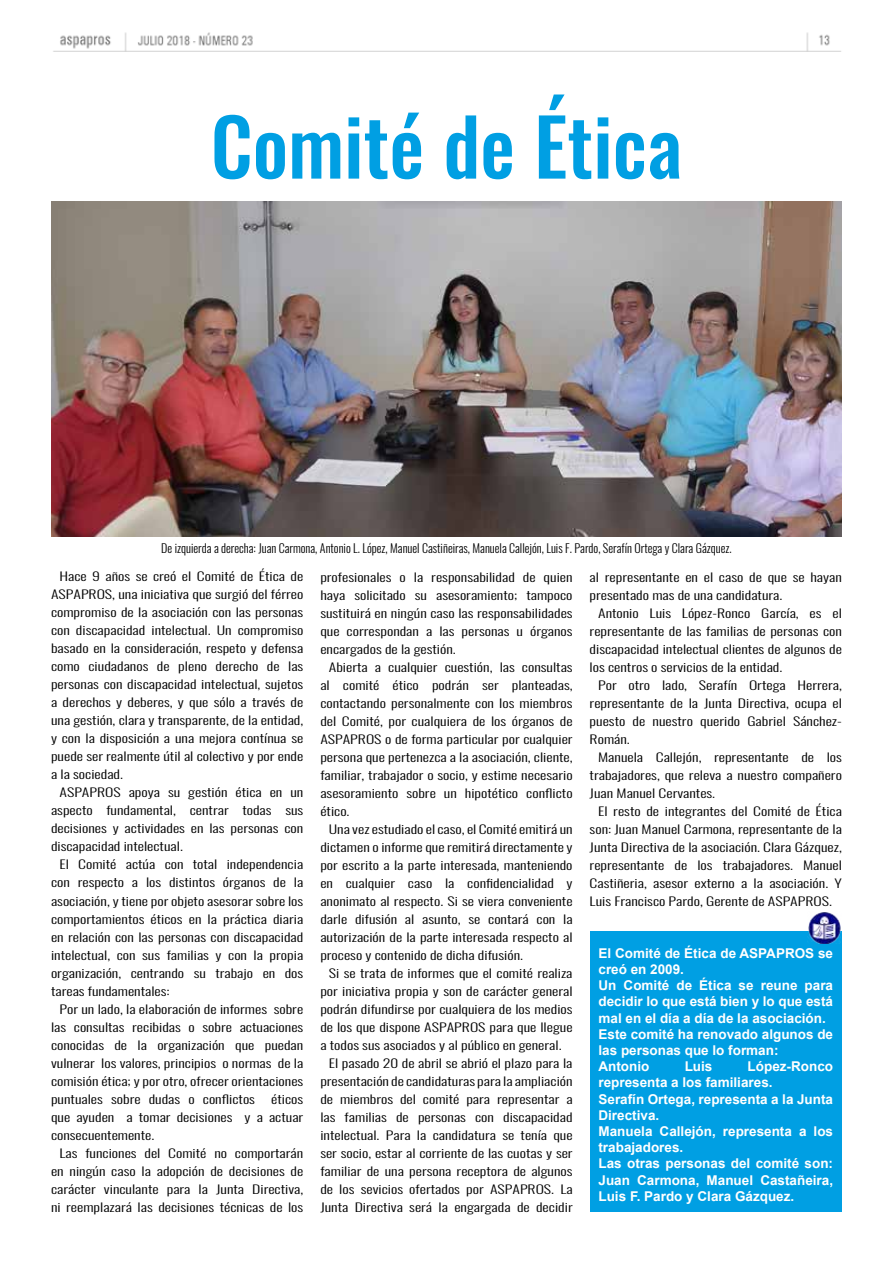
<style>
.page{position:relative;width:893px;height:1263px;background:#fff}
.page>*{position:absolute;margin:0;border:0;box-sizing:border-box;transform-origin:0 0}
.t1{font:500 78px "Oswald";color:#009fe3}
.t2{font:700 13.5px/16.2px "Arial";color:#fff}
.t3{font:300 12px "Oswald";color:#000}
.t4{font:300 11.7px/18px "Oswald";color:#000;text-align:justify;scale:1.34 1}
</style>
<div class="page">
<img style="left:51px;top:202px;width:791px;height:335px">
<div style="left:590px;top:932px;width:252px;height:280px;background:#009fe3"></div>
<img style="left:807px;top:912px;width:35px;height:31px">
<h1 class="t1" style="left:211px;top:92px;width:473px">Comité de Ética</h1>
<p class="t3" style="left:161px;top:540px;width:572px">De izquierda a derecha: Juan Carmona, Antonio L. López, Manuel Castiñeiras, Manuela Callejón, Luis F. Pardo, Serafín Ortega y Clara Gázquez.</p>
<p class="t4" style="left:51px;top:568px;width:190px;text-indent:8px">Hace 9 años se creó el Comité de Ética de ASPAPROS, una iniciativa que surgió del férreo compromiso de la asociación con las personas con discapacidad intelectual. Un compromiso basado en la consideración, respeto y defensa como ciudadanos de pleno derecho de las personas con discapacidad intelectual, sujetos a derechos y deberes, y que sólo a través de una gestión, clara y transparente, de la entidad, y con la disposición a una mejora contínua se puede ser realmente útil al colectivo y por ende a la sociedad.</p>
<p class="t4" style="left:51px;top:784px;width:190px;text-indent:8px">ASPAPROS apoya su gestión ética en un aspecto fundamental, centrar todas sus decisiones y actividades en las personas con discapacidad intelectual.</p>
<p class="t4" style="left:51px;top:856px;width:190px;text-indent:8px">El Comité actúa con total independencia con respecto a los distintos órganos de la asociación, y tiene por objeto asesorar sobre los comportamientos éticos en la práctica diaria en relación con las personas con discapacidad intelectual, con sus familias y con la propia organización, centrando su trabajo en dos tareas fundamentales:</p>
<p class="t4" style="left:51px;top:1000px;width:190px;text-indent:8px">Por un lado, la elaboración de informes sobre las consultas recibidas o sobre actuaciones conocidas de la organización que puedan vulnerar los valores, principios o normas de la comisión ética; y por otro, ofrecer orientaciones puntuales sobre dudas o conflictos</p>
<p class="t4" style="left:320px;top:568px;width:190px">profesionales o la responsabilidad de quien haya solicitado su asesoramiento; tampoco sustituirá en ningún caso las responsabilidades que correspondan a las personas u órganos encargados de la gestión.</p>
<p class="t4" style="left:320px;top:658px;width:190px;text-indent:8px">Abierta a cualquier cuestión, las consultas al comité ético podrán ser planteadas, contactando personalmente con los miembros del Comité, por cualquiera de los órganos de ASPAPROS o de forma particular por cualquier persona que pertenezca a la asociación, cliente, familiar, trabajador o socio, y estime necesario asesoramiento sobre un hipotético conflicto ético.</p>
<p class="t4" style="left:320px;top:820px;width:190px;text-indent:9px">Una vez estudiado el caso, el Comité emitirá un dictamen o informe que remitirá directamente y por escrito a la parte interesada, manteniendo en cualquier caso la confidencialidad y anonimato al respecto. Si se viera conveniente darle difusión al asunto, se contará con la autorización de la parte interesada respecto al proceso y contenido de dicha difusión.</p>
<p class="t4" style="left:329px;top:964px;width:183px">Si se trata de informes que el comité realiza</p>
<p class="t4" style="left:320px;top:982px;width:190px">por iniciativa propia y son de carácter general</p>
<p class="t4" style="left:320px;top:1000px;width:190px">podrán difundirse por cualquiera de los medios</p>
<p class="t4" style="left:320px;top:1018px;width:190px">de los que dispone ASPAPROS para que llegue</p>
<p class="t4" style="left:320px;top:1036px;width:182px">a todos sus asociados y al público en general.</p>
<p class="t4" style="left:329px;top:1054px;width:183px">El pasado 20 de abril se abrió el plazo para la</p>
<p class="t4" style="left:320px;top:1072px;width:190px">presentación de candidaturas para la ampliación</p>
<p class="t4" style="left:320px;top:1090px;width:190px">de miembros del comité para representar a</p>
<p class="t4" style="left:320px;top:1108px;width:190px">las familias de personas con discapacidad</p>
<p class="t4" style="left:320px;top:1126px;width:190px">intelectual. Para la candidatura se tenía que</p>
<p class="t4" style="left:320px;top:1144px;width:190px">ser socio, estar al corriente de las cuotas y ser</p>
<p class="t4" style="left:320px;top:1162px;width:190px">familiar de una persona receptora de algunos</p>
<p class="t4" style="left:320px;top:1180px;width:190px">de los sevicios ofertados por ASPAPROS. La</p>
<p class="t4" style="left:320px;top:1198px;width:190px">Junta Directiva será la engargada de decidir</p>
<p class="t4" style="left:590px;top:568px;width:190px">al representante en el caso de que se hayan presentado mas de una candidatura.</p>
<p class="t4" style="left:590px;top:604px;width:190px;text-indent:8px">Antonio Luis López-Ronco García, es el representante de las familias de personas con discapacidad intelectual clientes de algunos de los centros o servicios de la entidad.</p>
<p class="t4" style="left:590px;top:676px;width:190px;text-indent:8px">Por otro lado, Serafín Ortega Herrera, representante de la Junta Directiva, ocupa el puesto de nuestro querido Gabriel Sánchez-Román.</p>
<p class="t4" style="left:590px;top:748px;width:190px;text-indent:8px">Manuela Callejón, representante de los trabajadores, que releva a nuestro compañero Juan Manuel Cervantes.</p>
<p class="t4" style="left:590px;top:802px;width:190px;text-indent:8px">El resto de integrantes del Comité de Ética son: Juan Manuel Carmona, representante de la Junta Directiva de la asociación. Clara Gázquez, representante de los trabajadores. Manuel Castiñeria, asesor externo a la asociación. Y Luis Francisco Pardo, Gerente de ASPAPROS.</p>
<p class="t2" style="left:598px;top:945px;width:236px">El Comité de Ética de ASPAPROS se creó en 2009.<br>Un Comité de Ética se reune para decidir lo que está bien y lo que está mal en el día a día de la asociación.<br>Este comité ha renovado algunos de las personas que lo forman:<br>Antonio</p>
<p class="t2" style="left:598px;top:1059px;width:236px;text-indent:149px">López-Ronco representa a los familiares.<br>Serafín Ortega, representa a la Junta<br>Directiva.<br>Manuela Callejón, representa a los trabajadores.<br>Las otras personas del comité son:<br>Juan Carmona, Manuel Castañeira,<br>Luis F. Pardo y Clara Gázquez.</p>
<p class="t2" style="left:685px;top:1059px;width:29px">Luis</p>
<p class="t4" style="left:51px;top:1090px;width:190px;text-indent:220px">éticos que ayuden a tomar decisiones y a actuar consecuentemente.</p>
<p class="t4" style="left:51px;top:1144px;width:190px;text-indent:8px">Las funciones del Comité no comportarán en ningún caso la adopción de decisiones de carácter vinculante para la Junta Directiva, ni reemplazará las decisiones técnicas de los</p>
</div>
